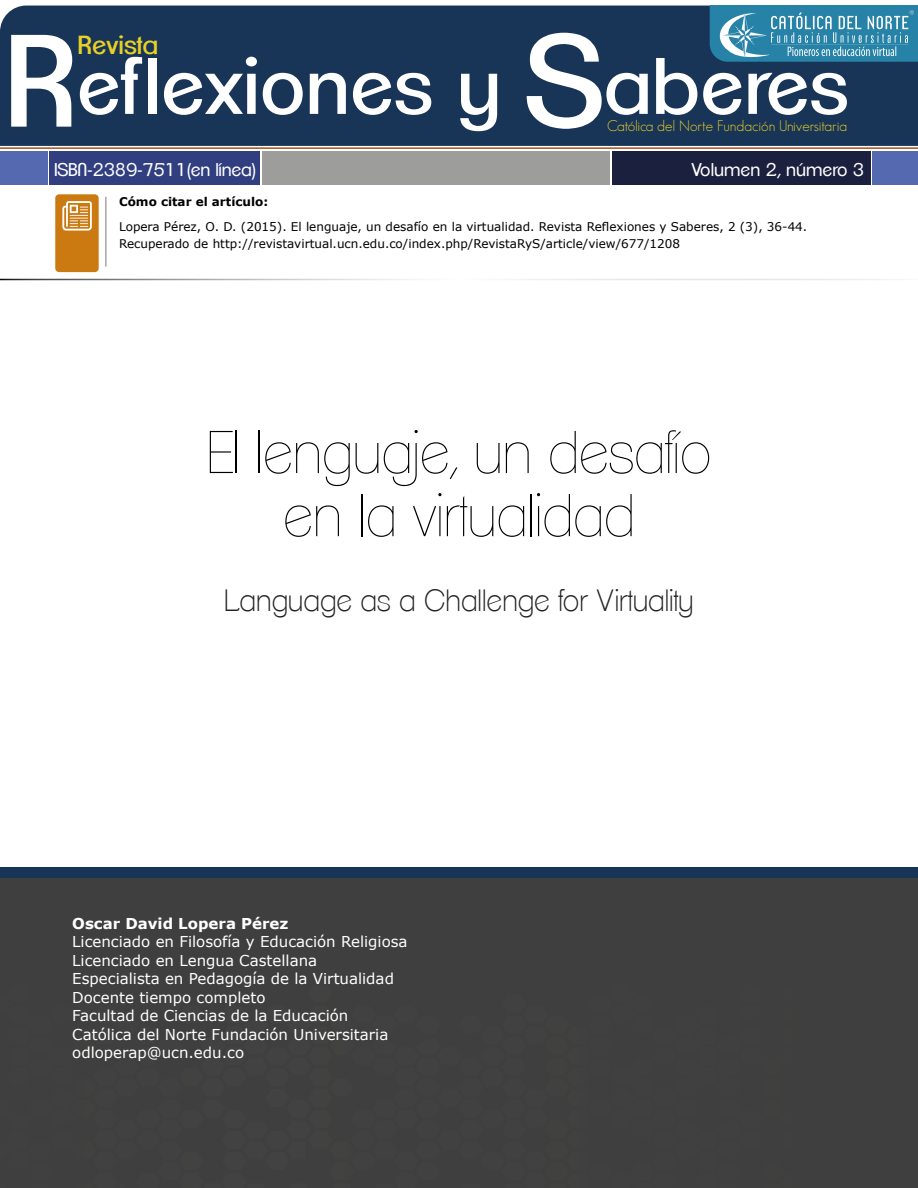
<style>
.page{position:relative;width:918px;height:1188px;background:#fff}
.page>*{position:absolute;margin:0;border:0;box-sizing:border-box;transform-origin:0 0}
.t1{font:127.5px "Clemente P Dai";color:#fff}
.t2{font:77.7px "Clemente P Dai";color:#fff}
.t3{font:100 58.5px/63.2px "Clemente P Daa";color:#000;text-align:center}
.t4{font:200 30px "Clemente P Dac";color:#222}
.t5{font:25.5px "Clemente P Dai";color:#e8d027}
.t6{font:18px "Clemente P Dag";letter-spacing:-.015em;color:#fff}
.t7{font:15px/18.5px "Verdana";color:#fff}
.t8{font:300 15px "Geosans";color:#e8d027}
.t9{font:700 15px "Verdana";color:#fff}
.t10{font:12px/16.5px "Verdana";color:#000}
.t11{font:700 12px "Verdana";color:#000}
.s1{font-size:127.5px}
.s2{font-size:77.7px}
</style>
<div class="page">
<div style="left:0;top:6px;width:918px;height:140px;background:#183457"></div>
<div style="left:49px;top:152px;width:211px;height:32px;background:#313e80"></div>
<div style="left:612px;top:152px;width:259px;height:32px;background:#1b203f"></div>
<div style="left:263px;top:152px;width:347px;height:32px;background:#9d9d9c"></div>
<div style="left:0;top:152px;width:48px;height:32px;background:#5569b0"></div>
<div style="left:872px;top:152px;width:46px;height:32px;background:#5569b0"></div>
<svg style="left:710px;top:6px;width:208px;height:56px;background:#4794b3"></svg>
<hr style="left:0;top:147px;width:918px;height:2px;background:#a64f17">
<div style="left:55px;top:194px;width:44px;height:78px;background:#cb7a12;border-radius:4px"></div>
<svg style="left:62px;top:201px;width:30px;height:30px"></svg>
<hr style="left:106px;top:197px;width:1px;height:70px;background:#000">
<div style="left:0;top:867px;width:918px;height:50px;background:#183457"></div>
<div style="left:0;top:878px;width:918px;height:310px;background:#3f3f3f"></div>
<h2 class="t2" style="left:121px;top:41px;width:729px">flexiones y <span class="s1">S</span>aberes</h2>
<h1 class="t1" style="left:4px;top:6px;width:118px">R<span class="s2">e</span></h1>
<h3 class="t5" style="left:78px;top:30px;width:82px">Revista</h3>
<p class="t8" style="left:607px;top:117px;width:242px">Católica del Norte Fundación Universitaria</p>
<p class="t6" style="left:54px;top:159px;width:203px">ISBN-2389-7511(en línea)</p>
<p class="t6" style="left:691px;top:159px;width:174px">Volumen 2, número 3</p>
<p class="t11" style="left:119px;top:193px;width:151px">Cómo citar el artículo:</p>
<p class="t10" style="left:119px;top:219px;width:690px">Lopera Pérez, O. D. (2015). El lenguaje, un desafío en la virtualidad. Revista Reflexiones y Saberes, 2 (3), 36-44.<br>Recuperado de http://revistavirtual.ucn.edu.co/index.php/RevistaRyS/article/view/677/1208</p>
<h3 class="t3" style="left:207px;top:421px;width:506px">El lenguaje, un desafío en la virtualidad</h3>
<h3 class="t4" style="left:224px;top:583px;width:471px">Language as a Challenge for Virtuality</h3>
<p class="t9" style="left:72px;top:913px;width:218px">Oscar David Lopera Pérez</p>
<p class="t7" style="left:72px;top:933px;width:337px">Licenciado en Filosofía y Educación Religiosa Licenciado en Lengua Castellana Especialista en Pedagogía de la Virtualidad Docente tiempo completo<br>Facultad de Ciencias de la Educación Católica del Norte Fundación Universitaria odloperap@ucn.edu.co</p>
</div>
